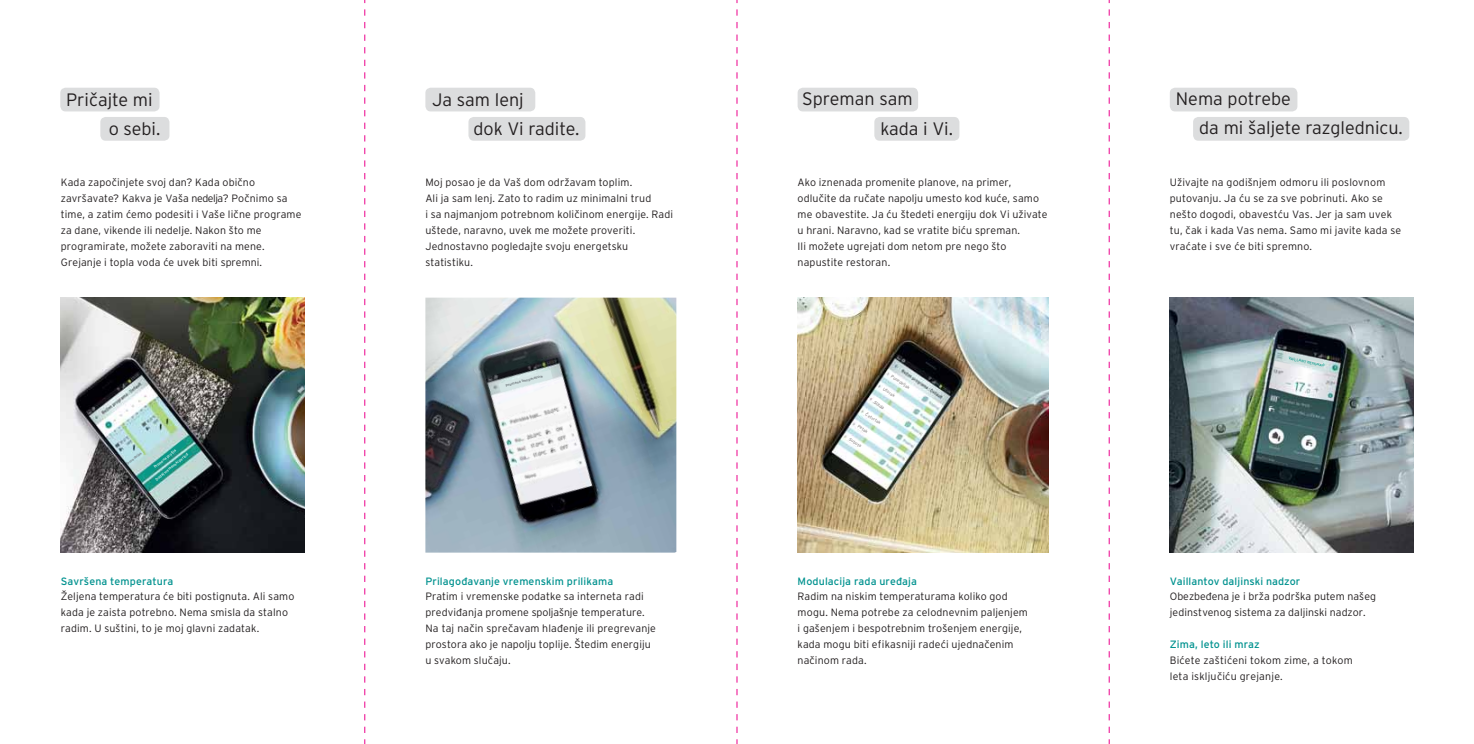
<style>
.page{position:relative;width:1474px;height:744px;background:#fff}
.page>*{position:absolute;margin:0;border:0;box-sizing:border-box;transform-origin:0 0}
.t1{font:300 18px "Interstate OT";color:#231f20}
.t2{font:300 10.62px/16px "Interstate OT";letter-spacing:.01em;color:#231f20}
.t3{font:4.38px "Interstate OT";color:#969393}
.t4{font:3.75px "Interstate OT";color:#fff}
.t5{font:3.75px "Interstate OT";color:#646a6f}
.t6{font:3.75px "Interstate OT";color:#009586}
.t7{font:3.5px "Interstate OT";color:#6e7478}
.s1{font-weight:400;color:#00928f}
</style>
<div class="page">
<img style="left:61px;top:297px;width:243px;height:255px">
<img style="left:797px;top:297px;width:251px;height:255px">
<img style="left:425px;top:297px;width:251px;height:255px">
<img style="left:1169px;top:297px;width:244px;height:255px">
<div style="left:60px;top:88px;width:99px;height:23px;background:#dcddde;border-radius:5px"></div>
<div style="left:425px;top:88px;width:110px;height:23px;background:#dcddde;border-radius:5px"></div>
<div style="left:797px;top:88px;width:121px;height:23px;background:#dcddde;border-radius:5px"></div>
<div style="left:1169px;top:88px;width:128px;height:23px;background:#dcddde;border-radius:5px"></div>
<div style="left:100px;top:117px;width:69px;height:24px;background:#dcddde;border-radius:5px"></div>
<div style="left:468px;top:117px;width:117px;height:24px;background:#dcddde;border-radius:5px"></div>
<div style="left:874px;top:117px;width:85px;height:24px;background:#dcddde;border-radius:5px"></div>
<div style="left:1193px;top:117px;width:216px;height:24px;background:#dcddde;border-radius:5px"></div>
<svg style="left:364px;top:0;width:1px;height:744px"></svg>
<svg style="left:736px;top:0;width:1px;height:744px"></svg>
<svg style="left:1108px;top:0;width:2px;height:744px"></svg>
<svg style="left:124px;top:440px;width:69px;height:45px;background:#76b5ae"></svg>
<svg style="left:498px;top:370px;width:55px;height:22px"></svg>
<img style="left:845px;top:372px;width:71px;height:84px">
<svg style="left:1273px;top:353px;width:49px;height:17px"></svg>
<svg style="left:1274px;top:455px;width:17px;height:9px"></svg>
<p class="t1" style="left:66px;top:90px;width:88px">Pričajte mi</p>
<p class="t1" style="left:432px;top:90px;width:93px">Ja sam lenj</p>
<p class="t1" style="left:802px;top:88px;width:112px">Spreman sam</p>
<p class="t1" style="left:1175px;top:88px;width:116px">Nema potrebe</p>
<p class="t1" style="left:109px;top:119px;width:53px">o sebi.</p>
<p class="t1" style="left:473px;top:119px;width:107px">dok Vi radite.</p>
<p class="t1" style="left:880px;top:119px;width:74px">kada i Vi.</p>
<p class="t1" style="left:1199px;top:118px;width:205px">da mi šaljete razglednicu.</p>
<p class="t2" style="left:61px;top:174px;width:242px">Kada započinjete svoj dan? Kada obično završavate? Kakva je Vaša nedelja? Počnimo sa time, a zatim ćemo podesiti i Vaše lične programe za dane, vikende ili nedelje. Nakon što me programirate, možete zaboraviti na mene.<br>Grejanje i topla voda će uvek biti spremni.</p>
<p class="t2" style="left:797px;top:174px;width:251px">Ako iznenada promenite planove, na primer, odlučite da ručate napolju umesto kod kuće, samo me obavestite. Ja ću štedeti energiju dok Vi uživate u hrani. Naravno, kad se vratite biću spreman.<br>Ili možete ugrejati dom netom pre nego što napustite restoran.</p>
<p class="t2" style="left:425px;top:174px;width:249px">Moj posao je da Vaš dom održavam toplim.<br>Ali ja sam lenj. Zato to radim uz minimalni trud<br>i sa najmanjom potrebnom količinom energije. Radi uštede, naravno, uvek me možete proveriti.<br>Jednostavno pogledajte svoju energetsku statistiku.</p>
<p class="t5" style="left:505px;top:383px;width:40px;rotate:-14deg">Promena temperature</p>
<p class="t3" style="left:892px;top:374px;width:24px;rotate:33deg">Ponedeljak</p>
<p class="t3" style="left:884px;top:386px;width:15px;rotate:33deg">Utorak</p>
<p class="t3" style="left:875px;top:399px;width:13px;rotate:33deg">Sreda</p>
<p class="t3" style="left:867px;top:411px;width:19px;rotate:33deg">Četvrtak</p>
<p class="t3" style="left:859px;top:423px;width:13px;rotate:33deg">Petak</p>
<p class="t7" style="left:126px;top:462px;width:19px;rotate:-39deg">Ponedeljak</p>
<p class="t4" style="left:153px;top:465px;width:29px;rotate:-39deg">Promena profila</p>
<p class="t4" style="left:155px;top:478px;width:42px;rotate:-39deg">Dodaj vremenski period</p>
<p class="t3" style="left:850px;top:436px;width:16px;rotate:33deg">Subota</p>
<p class="t2" style="left:61px;top:572px;width:235px"><span class="s1">Savršena temperatura<br></span>Željena temperatura će biti postignuta. Ali samo kada je zaista potrebno. Nema smisla da stalno radim. U suštini, to je moj glavni zadatak.</p>
<p class="t2" style="left:425px;top:572px;width:232px"><span class="s1">Prilagođavanje vremenskim prilikama<br></span>Pratim i vremenske podatke sa interneta radi predviđanja promene spoljašnje temperature.<br>Na taj način sprečavam hlađenje ili pregrevanje prostora ako je napolju toplije. Štedim energiju u svakom slučaju.</p>
<p class="t2" style="left:797px;top:572px;width:232px"><span class="s1">Modulacija rada uređaja<br></span>Radim na niskim temperaturama koliko god mogu. Nema potrebe za celodnevnim paljenjem i gašenjem i bespotrebnim trošenjem energije, kada mogu biti efikasniji radeći ujednačenim načinom rada.</p>
<p class="t2" style="left:1169px;top:174px;width:233px">Uživajte na godišnjem odmoru ili poslovnom putovanju. Ja ću se za sve pobrinuti. Ako se nešto dogodi, obavestću Vas. Jer ja sam uvek tu, čak i kada Vas nema. Samo mi javite kada se vraćate i sve će biti spremno.</p>
<p class="t6" style="left:1289px;top:356px;width:38px;rotate:12deg">VAILLANT BEOGRAD</p>
<p class="t2" style="left:1169px;top:572px;width:208px"><span class="s1">Vaillantov daljinski nadzor<br></span>Obezbeđena je i brža podrška putem našeg jedinstvenog sistema za daljinski nadzor.</p>
<p class="t2" style="left:1169px;top:636px;width:184px"><span class="s1">Zima, leto ili mraz<br></span>Bićete zaštićeni tokom zime, a tokom leta isključiću grejanje.</p>
</div>
